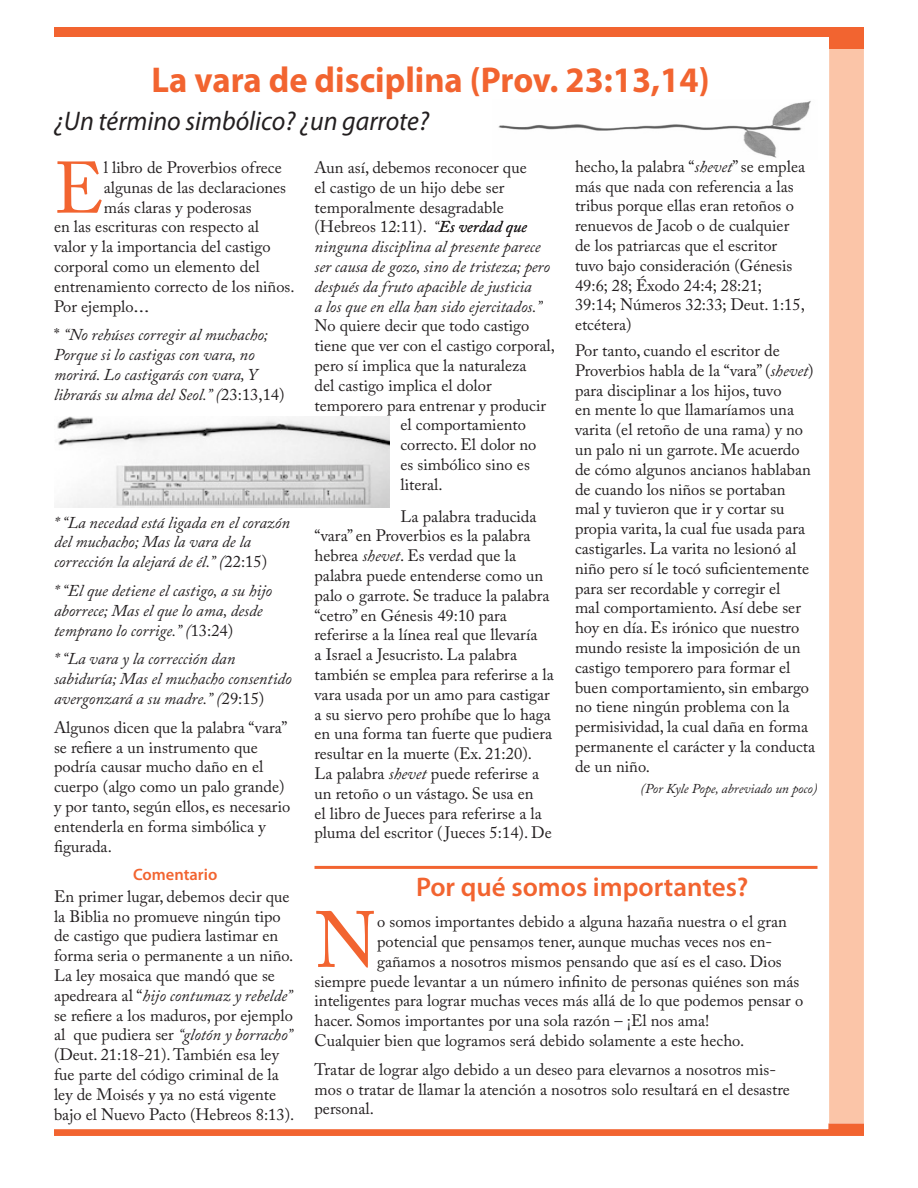
<style>
.page{position:relative;width:918px;height:1188px;background:#fff}
.page>*{position:absolute;margin:0;border:0;box-sizing:border-box;transform-origin:0 0}
.t1{font:78.75px "Adobe Caslon Pro";color:#f26430}
.t2{font:72.15px "Adobe Caslon Pro";color:#f26430}
.t3{font:700 36px "Myriad Pro";color:#f26430;scale:.96 1}
.t4{font:italic 27px "Myriad Pro";color:#231f20;scale:.96 1}
.t5{font:600 27px "Myriad Pro";color:#f26430}
.t6{font:16.5px/19.8px "Adobe Caslon Pro";color:#231f20}
.t7{font:italic 16.5px/19.8px "Adobe Caslon Pro";color:#231f20}
.t8{font:600 16.5px "Myriad Pro";color:#f26430}
.t9{font:italic 13.5px "Adobe Caslon Pro";color:#231f20}
.s1{font-style:italic}
.s2{font-style:normal}
</style>
<div class="page">
<div style="left:829px;top:48px;width:35px;height:1075px;background:#fbc5a8"></div>
<div style="left:54px;top:27px;width:810px;height:10px;background:#f26430"></div>
<div style="left:829px;top:37px;width:35px;height:12px;background:#f26430"></div>
<svg style="left:54px;top:1123px;width:810px;height:13px"></svg>
<img style="left:57px;top:417px;width:333px;height:91px">
<img style="left:498px;top:101px;width:313px;height:57px">
<hr style="left:315px;top:866px;width:503px;height:3px;background:#f26430">
<p class="t3" style="left:151px;top:56px;width:583px">La vara de disciplina (Prov. 23:13,14)</p>
<p class="t4" style="left:54px;top:104px;width:392px">¿Un término simbólico? ¿un garrote?</p>
<p class="t2" style="left:54px;top:146px;width:51px">E</p>
<p class="t6" style="left:104px;top:157px;width:179px">l libro de Proverbios ofrece</p>
<p class="t6" style="left:575px;top:156px;width:232px">hecho, la palabra “<span class="s1">shevet</span>” se emplea más que nada con referencia a las tribus porque ellas eran retoños o renuevos de Jacob o de cualquier de los patriarcas que el escritor tuvo bajo consideración (Génesis<br>49:6; 28; Éxodo 24:4; 28:21;<br>39:14; Números 32:33; Deut. 1:15, etcétera)</p>
<p class="t6" style="left:575px;top:340px;width:242px">Por tanto, cuando el escritor de<br>Proverbios habla de la “vara” (<span class="s1">shevet</span>) para disciplinar a los hijos, tuvo<br>en mente lo que llamaríamos una varita (el retoño de una rama) y no un palo ni un garrote. Me acuerdo de cómo algunos ancianos hablaban de cuando los niños se portaban<br>mal y tuvieron que ir y cortar su propia varita, la cual fue usada para castigarles. La varita no lesionó al niño pero sí le tocó suficientemente para ser recordable y corregir el<br>mal comportamiento. Así debe ser hoy en día. Es irónico que nuestro mundo resiste la imposición de un castigo temporero para formar el buen comportamiento, sin embargo no tiene ningún problema con la permisividad, la cual daña en forma permanente el carácter y la conducta de un niño.</p>
<p class="t9" style="left:641px;top:781px;width:178px">(Por Kyle Pope, abreviado un poco)</p>
<p class="t6" style="left:315px;top:157px;width:214px">Aun así, debemos reconocer que</p>
<p class="t6" style="left:315px;top:177px;width:191px">el castigo de un hijo debe ser</p>
<p class="t6" style="left:315px;top:197px;width:191px">temporalmente desagradable</p>
<p class="t6" style="left:315px;top:217px;width:214px">(Hebreos 12:11). <span class="s1">“Es verdad que</span></p>
<p class="t7" style="left:315px;top:237px;width:228px">ninguna disciplina al presente parece</p>
<p class="t7" style="left:315px;top:256px;width:237px">ser causa de gozo, sino de tristeza; pero</p>
<p class="t7" style="left:315px;top:276px;width:219px">después da fruto apacible de justicia</p>
<p class="t7" style="left:315px;top:296px;width:229px">a los que en ella han sido ejercitados.”</p>
<p class="t6" style="left:315px;top:316px;width:216px">No quiere decir que todo castigo</p>
<p class="t6" style="left:315px;top:336px;width:242px">tiene que ver con el castigo corporal,</p>
<p class="t6" style="left:315px;top:355px;width:214px">pero sí implica que la naturaleza</p>
<p class="t6" style="left:315px;top:375px;width:179px">del castigo implica el dolor</p>
<p class="t6" style="left:315px;top:395px;width:233px">temporero para entrenar y producir</p>
<p class="t6" style="left:400px;top:415px;width:127px">el comportamiento</p>
<p class="t6" style="left:400px;top:435px;width:137px">correcto. El dolor no</p>
<p class="t6" style="left:400px;top:454px;width:131px">es simbólico sino es</p>
<p class="t6" style="left:400px;top:474px;width:44px">literal.</p>
<p class="t6" style="left:315px;top:506px;width:241px;text-indent:86px">La palabra traducida “vara” en Proverbios es la palabra hebrea <span class="s1">shevet</span>. Es verdad que la palabra puede entenderse como un palo o garrote. Se traduce la palabra “cetro” en Génesis 49:10 para referirse a la línea real que llevaría<br>a Israel a Jesucristo. La palabra también se emplea para referirse a la vara usada por un amo para castigar a su siervo pero prohíbe que lo haga en una forma tan fuerte que pudiera resultar en la muerte (Ex. 21:20).<br>La palabra <span class="s1">shevet</span> puede referirse a un retoño o un vástago. Se usa en<br>el libro de Jueces para referirse a la pluma del escritor ( Jueces 5:14). De</p>
<p class="t6" style="left:104px;top:177px;width:184px">algunas de las declaraciones</p>
<p class="t6" style="left:104px;top:197px;width:149px">más claras y poderosas</p>
<p class="t6" style="left:54px;top:217px;width:207px">en las escrituras con respecto al</p>
<p class="t6" style="left:54px;top:237px;width:218px">valor y la importancia del castigo</p>
<p class="t6" style="left:54px;top:256px;width:207px">corporal como un elemento del</p>
<p class="t6" style="left:54px;top:276px;width:242px">entrenamiento correcto de los niños.</p>
<p class="t6" style="left:54px;top:296px;width:97px">Por ejemplo...</p>
<p class="t7" style="left:54px;top:325px;width:232px"><span class="s2">*</span> “No rehúses corregir al muchacho; Porque si lo castigas con vara, no morirá. Lo castigarás con vara, Y librarás su alma del Seol.” (<span class="s2">23:13,14)</span></p>
<p class="t7" style="left:54px;top:512px;width:237px">* “La necedad está ligada en el corazón del muchacho; Mas la vara de la corrección la alejará de él.” (<span class="s2">22:15)</span></p>
<p class="t7" style="left:54px;top:580px;width:220px">* “El que detiene el castigo, a su hijo aborrece; Mas el que lo ama, desde temprano lo corrige.” (<span class="s2">13:24)</span></p>
<p class="t7" style="left:54px;top:649px;width:239px">* “La vara y la corrección dan sabiduría; Mas el muchacho consentido avergonzará a su madre.” (<span class="s2">29:15)</span></p>
<p class="t6" style="left:54px;top:717px;width:238px">Algunos dicen que la palabra “vara” se refiere a un instrumento que podría causar mucho daño en el cuerpo (algo como un palo grande) y por tanto, según ellos, es necesario entenderla en forma simbólica y figurada.</p>
<p class="t8" style="left:133px;top:864px;width:86px">Comentario</p>
<p class="t6" style="left:54px;top:886px;width:242px">En primer lugar, debemos decir que la Biblia no promueve ningún tipo de castigo que pudiera lastimar en forma seria o permanente a un niño.<br>La ley mosaica que mandó que se apedreara al “<span class="s1">hijo contumaz y rebelde” </span>se refiere a los maduros, por ejemplo al que pudiera ser <span class="s1">“glotón y borracho” </span>(Deut. 21:18-21). También esa ley fue parte del código criminal de la ley de Moisés y ya no está vigente bajo el Nuevo Pacto (Hebreos 8:13).</p>
<p class="t5" style="left:416px;top:870px;width:334px">Por qué somos importantes?</p>
<p class="t1" style="left:315px;top:894px;width:64px">N</p>
<p class="t6" style="left:377px;top:912px;width:411px">o somos importantes debido a alguna hazaña nuestra o el gran</p>
<p class="t6" style="left:377px;top:931px;width:397px">potencial que pensamos tener, aunque muchas veces nos en-</p>
<p class="t6" style="left:377px;top:951px;width:406px">gañamos a nosotros mismos pensando que así es el caso. Dios</p>
<p class="t6" style="left:315px;top:971px;width:486px">siempre puede levantar a un número infinito de personas quiénes son más</p>
<p class="t6" style="left:315px;top:991px;width:490px">inteligentes para lograr muchas veces más allá de lo que podemos pensar o</p>
<p class="t6" style="left:315px;top:1011px;width:396px">hacer. Somos importantes por una sola razón – ¡El nos ama!</p>
<p class="t6" style="left:315px;top:1030px;width:431px">Cualquier bien que logramos será debido solamente a este hecho.</p>
<p class="t6" style="left:315px;top:1059px;width:477px">Tratar de lograr algo debido a un deseo para elevarnos a nosotros mis&shy;mos o tratar de llamar la atención a nosotros solo resultará en el desastre personal.</p>
</div>
